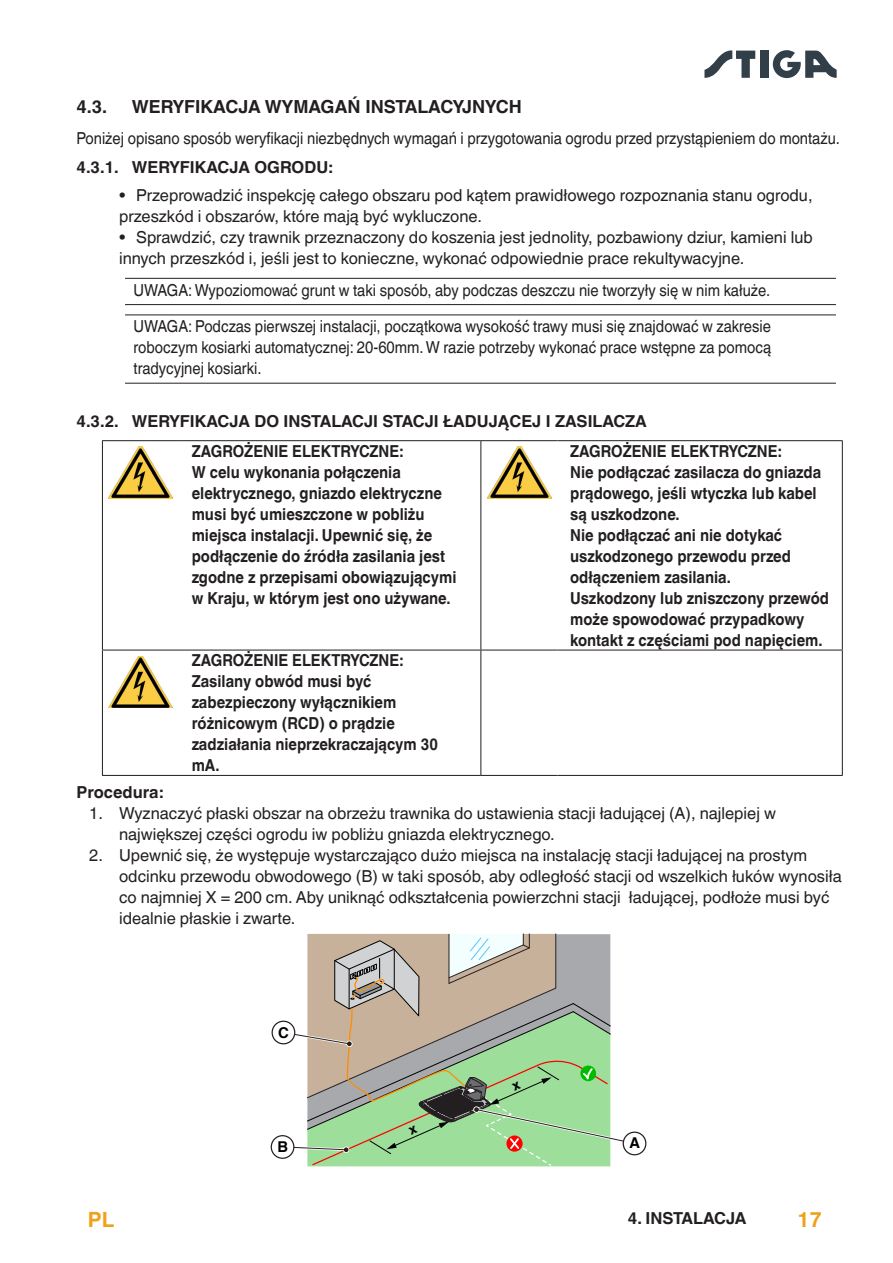
<style>
.page{position:relative;width:893px;height:1263px;background:#fff}
.page>*{position:absolute;margin:0;border:0;box-sizing:border-box;transform-origin:0 0}
.t1{font:700 21px "Helvetica World";color:#eea11d}
.t2{font:700 18px "Helvetica World";color:#231f20}
.Testo_NOTE{font:16.5px/21px "Helvetica World";color:#231f20}
.Testo_ATT_AVV_NOTE{font:700 16.5px/21px "Helvetica World";color:#231f20;scale:.9 1}
.Testo_NOTE-2{font:16.5px/21px "Helvetica World";color:#231f20;text-align:justify;scale:.9 1}
.Testo_normale{font:16.5px "Helvetica World";color:#231f20;scale:.9 1}
.Testo_ATT_AVV_NOTE-2{font:700 16.5px "Helvetica World";color:#231f20}
.Testo_normale_-_CBOLD{font:700 16.5px "Helvetica World";color:#231f20}
.t3{font:700 14.85px "Helvetica World";color:#000}
</style>
<div class="page">
<div style="left:760px;top:51px;width:8px;height:27px;background:#323e48"></div>
<svg style="left:704px;top:50px;width:51px;height:28px"></svg>
<svg style="left:773px;top:50px;width:64px;height:28px"></svg>
<hr style="left:125px;top:278px;width:711px;height:1px;background:#231f20">
<hr style="left:125px;top:304px;width:711px;height:1px;background:#231f20">
<hr style="left:125px;top:314px;width:711px;height:1px;background:#231f20">
<hr style="left:125px;top:383px;width:711px;height:1px;background:#231f20">
<hr style="left:102px;top:440px;width:77px;height:1px;background:#231f20">
<hr style="left:102px;top:441px;width:1px;height:209px;background:#231f20">
<hr style="left:179px;top:440px;width:302px;height:1px;background:#231f20">
<hr style="left:102px;top:650px;width:77px;height:1px;background:#231f20">
<hr style="left:102px;top:650px;width:1px;height:125px;background:#231f20">
<hr style="left:179px;top:650px;width:302px;height:1px;background:#231f20">
<hr style="left:102px;top:775px;width:77px;height:1px;background:#231f20">
<hr style="left:179px;top:775px;width:302px;height:1px;background:#231f20">
<hr style="left:481px;top:440px;width:76px;height:1px;background:#231f20">
<hr style="left:480px;top:441px;width:1px;height:209px;background:#231f20">
<hr style="left:557px;top:440px;width:286px;height:1px;background:#231f20">
<hr style="left:842px;top:441px;width:1px;height:209px;background:#231f20">
<hr style="left:481px;top:650px;width:76px;height:1px;background:#231f20">
<hr style="left:480px;top:650px;width:1px;height:125px;background:#231f20">
<hr style="left:557px;top:650px;width:286px;height:1px;background:#231f20">
<hr style="left:842px;top:650px;width:1px;height:125px;background:#231f20">
<hr style="left:481px;top:775px;width:76px;height:1px;background:#231f20">
<hr style="left:557px;top:775px;width:286px;height:1px;background:#231f20">
<img style="left:109px;top:447px;width:64px;height:51px">
<img style="left:487px;top:447px;width:64px;height:51px">
<img style="left:109px;top:656px;width:64px;height:52px">
<svg style="left:623px;top:1132px;width:23px;height:23px"></svg>
<div style="left:623px;top:1131px;width:23px;height:24px;border:1px solid #28201e;border-radius:50%"></div>
<svg style="left:272px;top:1021px;width:23px;height:23px"></svg>
<div style="left:272px;top:1020px;width:23px;height:24px;border:1px solid #28201e;border-radius:50%"></div>
<svg style="left:271px;top:1136px;width:23px;height:22px"></svg>
<div style="left:271px;top:1135px;width:23px;height:24px;border:1px solid #28201e;border-radius:50%"></div>
<svg style="left:279px;top:933px;width:358px;height:234px"></svg>
<p class="t2" style="left:77px;top:96px;width:32px">4.3.</p>
<p class="t2" style="left:132px;top:96px;width:391px">WERYFIKACJA WYMAGAŃ INSTALACYJNYCH</p>
<p class="Testo_normale" style="left:77px;top:129px;width:850px">Poniżej opisano sposób weryfikacji niezbędnych wymagań i przygotowania ogrodu przed przystąpieniem do montażu.</p>
<p class="Testo_ATT_AVV_NOTE-2" style="left:77px;top:157px;width:258px">4.3.1. WERYFIKACJA OGRODU:</p>
<p class="Testo_NOTE" style="left:119px;top:185px;width:695px">• Przeprowadzić inspekcję całego obszaru pod kątem prawidłowego rozpoznania stanu ogrodu, przeszkód i obszarów, które mają być wykluczone.</p>
<p class="Testo_NOTE" style="left:119px;top:227px;width:695px">• Sprawdzić, czy trawnik przeznaczony do koszenia jest jednolity, pozbawiony dziur, kamieni lub innych przeszkód i, jeśli jest to konieczne, wykonać odpowiednie prace rekultywacyjne.</p>
<p class="Testo_NOTE-2" style="left:134px;top:279px;width:709px">UWAGA: Wypoziomować grunt w taki sposób, aby podczas deszczu nie tworzyły się w nim kałuże.</p>
<p class="Testo_NOTE-2" style="left:134px;top:316px;width:710px">UWAGA: Podczas pierwszej instalacji, początkowa wysokość trawy musi się znajdować w zakresie roboczym kosiarki automatycznej: 20-60mm. W razie potrzeby wykonać prace wstępne za pomocą tradycyjnej kosiarki.</p>
<p class="Testo_ATT_AVV_NOTE-2" style="left:77px;top:411px;width:572px">4.3.2. WERYFIKACJA DO INSTALACJI STACJI ŁADUJĄCEJ I ZASILACZA</p>
<p class="Testo_ATT_AVV_NOTE" style="left:192px;top:441px;width:237px">ZAGROŻENIE ELEKTRYCZNE:</p>
<p class="Testo_ATT_AVV_NOTE" style="left:192px;top:462px;width:296px">W celu wykonania połączenia elektrycznego, gniazdo elektryczne musi być umieszczone w pobliżu miejsca instalacji. Upewnić się, że podłączenie do źródła zasilania jest zgodne z przepisami obowiązującymi w Kraju, w którym jest ono używane.</p>
<p class="Testo_ATT_AVV_NOTE" style="left:570px;top:441px;width:237px">ZAGROŻENIE ELEKTRYCZNE:</p>
<p class="Testo_ATT_AVV_NOTE" style="left:570px;top:462px;width:280px">Nie podłączać zasilacza do gniazda prądowego, jeśli wtyczka lub kabel są uszkodzone.</p>
<p class="Testo_ATT_AVV_NOTE" style="left:570px;top:525px;width:247px">Nie podłączać ani nie dotykać uszkodzonego przewodu przed odłączeniem zasilania.</p>
<p class="Testo_ATT_AVV_NOTE" style="left:570px;top:588px;width:289px">Uszkodzony lub zniszczony przewód może spowodować przypadkowy kontakt z częściami pod napięciem.</p>
<p class="Testo_ATT_AVV_NOTE" style="left:192px;top:650px;width:237px">ZAGROŻENIE ELEKTRYCZNE:</p>
<p class="Testo_ATT_AVV_NOTE" style="left:192px;top:671px;width:275px">Zasilany obwód musi być zabezpieczony wyłącznikiem różnicowym (RCD) o prądzie zadziałania nieprzekraczającym 30 mA.</p>
<p class="Testo_normale_-_CBOLD" style="left:77px;top:783px;width:88px">Procedura:</p>
<p class="Testo_NOTE" style="left:119px;top:803px;width:658px;text-indent:-30px">1. Wyznaczyć płaski obszar na obrzeżu trawnika do ustawienia stacji ładującej (A), najlepiej w największej części ogrodu iw pobliżu gniazda elektrycznego.</p>
<p class="Testo_NOTE" style="left:119px;top:845px;width:724px;text-indent:-30px">2. Upewnić się, że występuje wystarczająco dużo miejsca na instalację stacji ładującej na prostym odcinku przewodu obwodowego (B) w taki sposób, aby odległość stacji od wszelkich łuków wynosiła co najmniej X = 200 cm. Aby uniknąć odkształcenia powierzchni stacji ładującej, podłoże musi być idealnie płaskie i zwarte.</p>
<p class="t3" style="left:278px;top:1024px;width:12px">C</p>
<p class="t3" style="left:277px;top:1138px;width:12px">B</p>
<p class="t3" style="left:629px;top:1134px;width:12px">A</p>
<p class="t1" style="left:88px;top:1208px;width:28px">PL</p>
<p class="Testo_ATT_AVV_NOTE-2" style="left:628px;top:1209px;width:34px">4. Instalacja</p>
<p class="t1" style="left:798px;top:1208px;width:26px">17</p>
</div>
